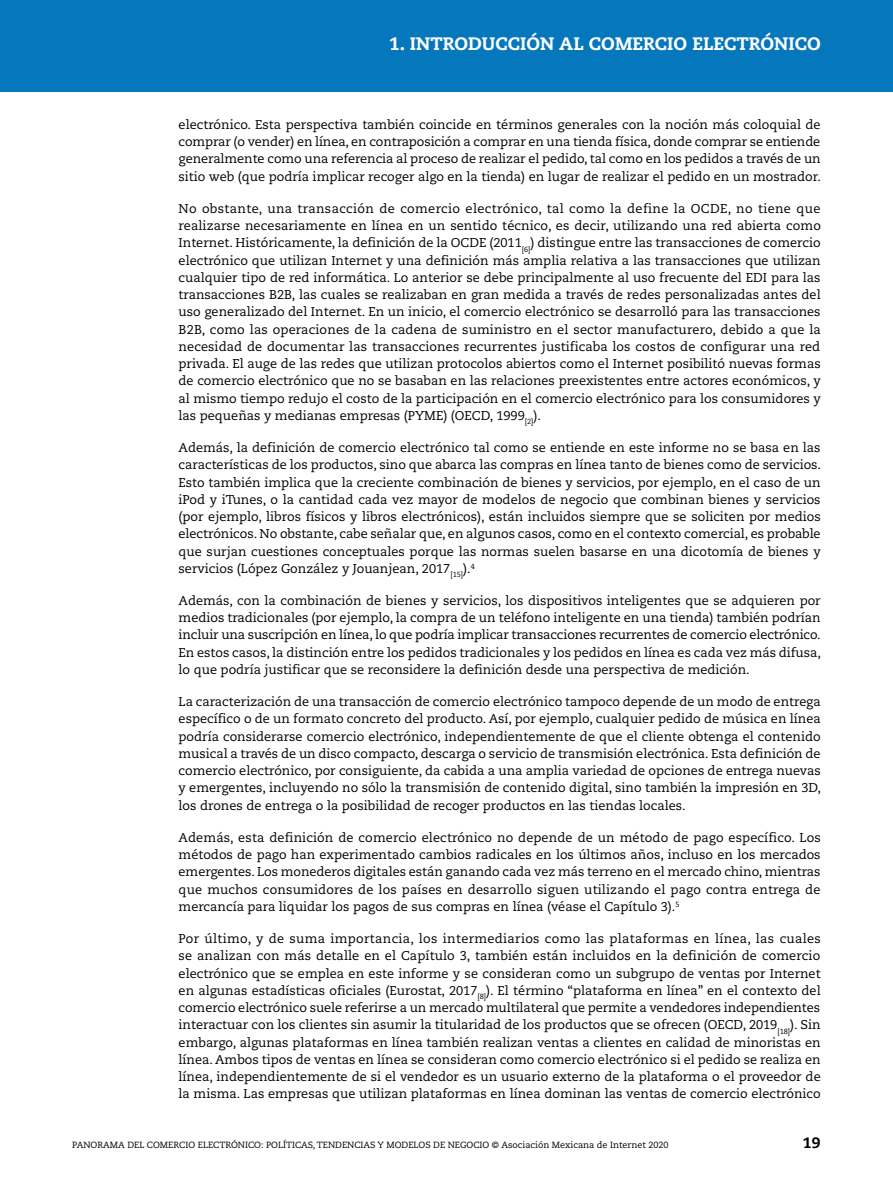
<style>
.page{position:relative;width:893px;height:1191px;background:#fff}
.page>*{position:absolute;margin:0;border:0;box-sizing:border-box;transform-origin:0 0}
.t1{font:800 18px "Caecilia LT Std";color:#fff}
.t2{font:800 15px "Caecilia LT Std";color:#000}
.t3{font:12.75px/17.2px "Caecilia LT Std";color:#000;text-align:justify}
.t4{font:9px "Caecilia LT Std";color:#000}
</style>
<div class="page">
<div style="left:0;top:0;width:893px;height:91px;background:#0578bd"></div>
<h1 class="t1" style="left:389px;top:33px;width:433px">1. INTRODUCCIÓN AL COMERCIO ELECTRÓNICO</h1>
<p class="t3" style="left:179px;top:116px;width:644px">electrónico. Esta perspectiva también coincide en términos generales con la noción más coloquial de comprar (o vender) en línea, en contraposición a comprar en una tienda física, donde comprar se entiende generalmente como una referencia al proceso de realizar el pedido, tal como en los pedidos a través de un sitio web (que podría implicar recoger algo en la tienda) en lugar de realizar el pedido en un mostrador.</p>
<p class="t3" style="left:179px;top:200px;width:644px">No obstante, una transacción de comercio electrónico, tal como la define la OCDE, no tiene que realizarse necesariamente en línea en un sentido técnico, es decir, utilizando una red abierta como Internet. Históricamente, la definición de la OCDE (2011<sub>[6]</sub>) distingue entre las transacciones de comercio electrónico que utilizan Internet y una definición más amplia relativa a las transacciones que utilizan cualquier tipo de red informática. Lo anterior se debe principalmente al uso frecuente del EDI para las transacciones B2B, las cuales se realizaban en gran medida a través de redes personalizadas antes del uso generalizado del Internet. En un inicio, el comercio electrónico se desarrolló para las transacciones B2B, como las operaciones de la cadena de suministro en el sector manufacturero, debido a que la necesidad de documentar las transacciones recurrentes justificaba los costos de configurar una red privada. El auge de las redes que utilizan protocolos abiertos como el Internet posibilitó nuevas formas de comercio electrónico que no se basaban en las relaciones preexistentes entre actores económicos, y al mismo tiempo redujo el costo de la participación en el comercio electrónico para los consumidores y las pequeñas y medianas empresas (PYME) (OECD, 1999<sub>[2]</sub>).</p>
<p class="t3" style="left:179px;top:439px;width:644px">Además, la definición de comercio electrónico tal como se entiende en este informe no se basa en las características de los productos, sino que abarca las compras en línea tanto de bienes como de servicios.<br>Esto también implica que la creciente combinación de bienes y servicios, por ejemplo, en el caso de un iPod y iTunes, o la cantidad cada vez mayor de modelos de negocio que combinan bienes y servicios (por ejemplo, libros físicos y libros electrónicos), están incluidos siempre que se soliciten por medios electrónicos. No obstante, cabe señalar que, en algunos casos, como en el contexto comercial, es probable que surjan cuestiones conceptuales porque las normas suelen basarse en una dicotomía de bienes y servicios (López González y Jouanjean, 2017<sub>[15]</sub>).<sup>4</sup></p>
<p class="t3" style="left:179px;top:592px;width:644px">Además, con la combinación de bienes y servicios, los dispositivos inteligentes que se adquieren por medios tradicionales (por ejemplo, la compra de un teléfono inteligente en una tienda) también podrían incluir una suscripción en línea, lo que podría implicar transacciones recurrentes de comercio electrónico.<br>En estos casos, la distinción entre los pedidos tradicionales y los pedidos en línea es cada vez más difusa, lo que podría justificar que se reconsidere la definición desde una perspectiva de medición.</p>
<p class="t3" style="left:179px;top:693px;width:644px">La caracterización de una transacción de comercio electrónico tampoco depende de un modo de entrega específico o de un formato concreto del producto. Así, por ejemplo, cualquier pedido de música en línea podría considerarse comercio electrónico, independientemente de que el cliente obtenga el contenido musical a través de un disco compacto, descarga o servicio de transmisión electrónica. Esta definición de comercio electrónico, por consiguiente, da cabida a una amplia variedad de opciones de entrega nuevas y emergentes, incluyendo no sólo la transmisión de contenido digital, sino también la impresión en 3D, los drones de entrega o la posibilidad de recoger productos en las tiendas locales.</p>
<p class="t3" style="left:179px;top:829px;width:644px">Además, esta definición de comercio electrónico no depende de un método de pago específico. Los métodos de pago han experimentado cambios radicales en los últimos años, incluso en los mercados emergentes. Los monederos digitales están ganando cada vez más terreno en el mercado chino, mientras que muchos consumidores de los países en desarrollo siguen utilizando el pago contra entrega de mercancía para liquidar los pagos de sus compras en línea (véase el Capítulo 3).<sup>5</sup></p>
<p class="t3" style="left:179px;top:930px;width:644px">Por último, y de suma importancia, los intermediarios como las plataformas en línea, las cuales se analizan con más detalle en el Capítulo 3, también están incluidos en la definición de comercio electrónico que se emplea en este informe y se consideran como un subgrupo de ventas por Internet en algunas estadísticas oficiales (Eurostat, 2017<sub>[8]</sub>). El término “plataforma en línea” en el contexto del comercio electrónico suele referirse a un mercado multilateral que permite a vendedores independientes interactuar con los clientes sin asumir la titularidad de los productos que se ofrecen (OECD, 2019<sub>[18]</sub>). Sin embargo, algunas plataformas en línea también realizan ventas a clientes en calidad de minoristas en línea. Ambos tipos de ventas en línea se consideran como comercio electrónico si el pedido se realiza en línea, independientemente de si el vendedor es un usuario externo de la plataforma o el proveedor de la misma. Las empresas que utilizan plataformas en línea dominan las ventas de comercio electrónico</p>
<p class="t4" style="left:72px;top:1140px;width:598px">PANORAMA DEL COMERCIO ELECTRÓNICO: POLÍTICAS, TENDENCIAS Y MODELOS DE NEGOCIO © Asociación Mexicana de Internet 2020</p>
<p class="t2" style="left:803px;top:1133px;width:19px">19</p>
</div>
